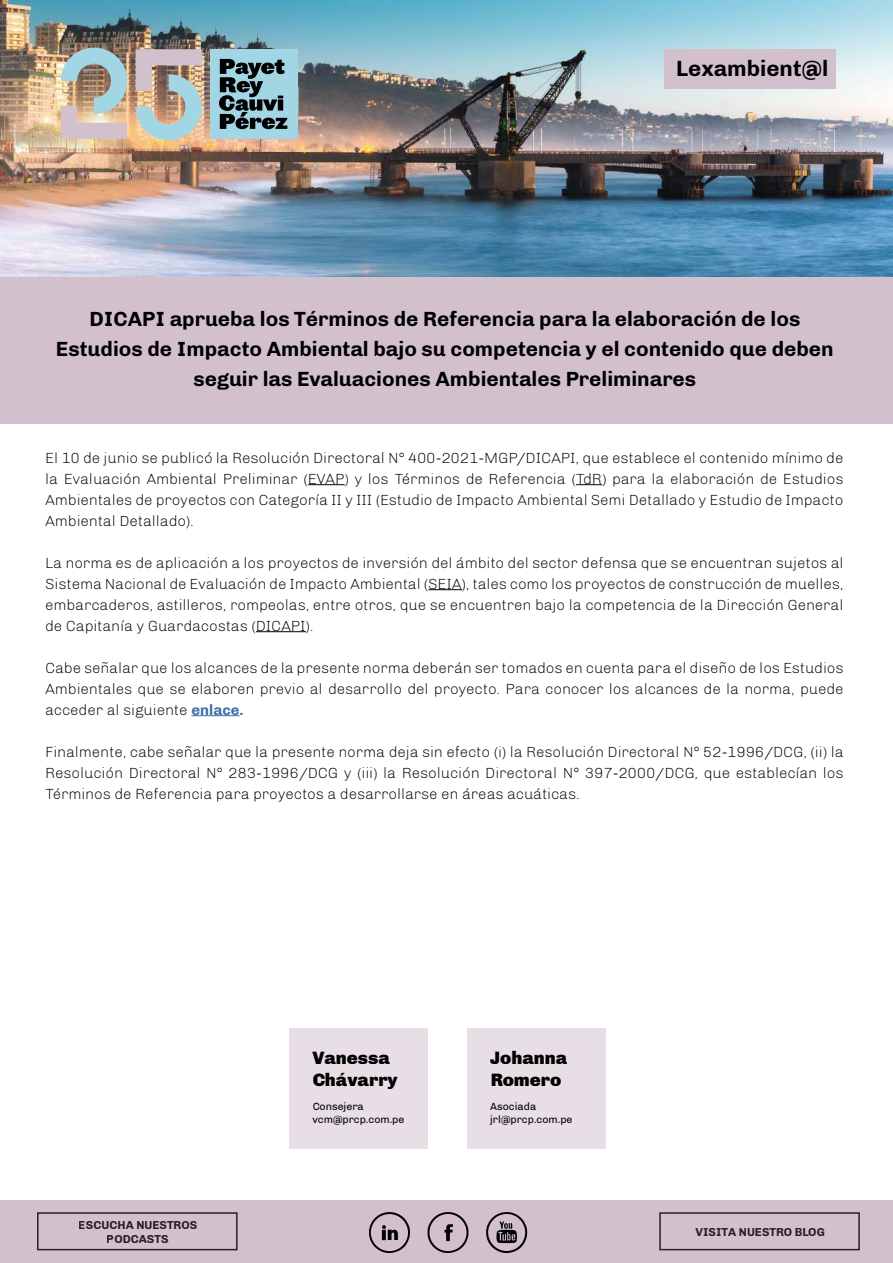
<style>
.page{position:relative;width:893px;height:1263px;background:#fff}
.page>*{position:absolute;margin:0;border:0;box-sizing:border-box;transform-origin:0 0}
.t1{font:700 22.5px "Chivo";color:#000}
.t2{font:700 21px/30px "Chivo";color:#000;text-align:center}
.t3{font:900 18.3px/22px "Chivo";color:#030202}
.t4{font:300 15px/21px "Chivo";color:#020101;text-align:justify}
.t5{font:700 11.85px/14.1px "Chivo";color:#2b1f1d;text-align:center}
.t6{font:10.65px/12.8px "Chivo";color:#030202}
.s1{font-weight:700;color:#396ea9}
</style>
<div class="page">
<img style="left:0;top:0;width:893px;height:277px">
<div style="left:0;top:1200px;width:893px;height:63px;background:#d3c0cd"></div>
<svg style="left:369px;top:1212px;width:41px;height:41px"></svg>
<svg style="left:427px;top:1212px;width:41px;height:41px"></svg>
<svg style="left:486px;top:1212px;width:41px;height:41px"></svg>
<div style="left:659px;top:1212px;width:201px;height:38px;border:2px solid #2b1f1d"></div>
<div style="left:37px;top:1212px;width:201px;height:38px;border:2px solid #2b1f1d"></div>
<div style="left:467px;top:1028px;width:139px;height:121px;background:#e8dee5"></div>
<div style="left:289px;top:1028px;width:139px;height:121px;background:#e8dee5"></div>
<hr style="left:308px;top:484px;width:37px;height:1px;background:#020101">
<svg style="left:576px;top:484px;width:26px;height:1px"></svg>
<hr style="left:428px;top:589px;width:34px;height:1px;background:#020101">
<hr style="left:256px;top:631px;width:50px;height:1px;background:#020101">
<hr style="left:191px;top:715px;width:49px;height:1px;background:#396ea9">
<div style="left:0;top:277px;width:893px;height:146px;background:#d3c0cd"></div>
<div style="left:210px;top:49px;width:87px;height:90px;background:#a3d6e5"></div>
<svg style="left:219px;top:59px;width:68px;height:70px"></svg>
<img style="left:136px;top:49px;width:66px;height:91px">
<img style="left:61px;top:48px;width:66px;height:91px">
<div style="left:665px;top:49px;width:171px;height:40px;background:#d3c0cd"></div>
<h1 class="t1" style="left:676px;top:55px;width:154px">Lexambient@l</h1>
<h2 class="t2" style="left:56px;top:304px;width:779px">DICAPI aprueba los Términos de Referencia para la elaboración de los<br>Estudios de Impacto Ambiental bajo su competencia y el contenido que deben seguir las Evaluaciones Ambientales Preliminares</h2>
<p class="t4" style="left:46px;top:447px;width:800px">El 10 de junio se publicó la Resolución Directoral N° 400-2021-MGP/DICAPI, que establece el contenido mínimo de la Evaluación Ambiental Preliminar (EVAP) y los Términos de Referencia (TdR) para la elaboración de Estudios Ambientales de proyectos con Categoría II y III (Estudio de Impacto Ambiental Semi Detallado y Estudio de Impacto Ambiental Detallado).</p>
<p class="t4" style="left:46px;top:552px;width:800px">La norma es de aplicación a los proyectos de inversión del ámbito del sector defensa que se encuentran sujetos al Sistema Nacional de Evaluación de Impacto Ambiental (SEIA), tales como los proyectos de construcción de muelles, embarcaderos, astilleros, rompeolas, entre otros, que se encuentren bajo la competencia de la Dirección General de Capitanía y Guardacostas (DICAPI).</p>
<p class="t4" style="left:46px;top:657px;width:800px">Cabe señalar que los alcances de la presente norma deberán ser tomados en cuenta para el diseño de los Estudios Ambientales que se elaboren previo al desarrollo del proyecto. Para conocer los alcances de la norma, puede acceder al siguiente <span class="s1">enlace.</span></p>
<p class="t4" style="left:46px;top:741px;width:800px">Finalmente, cabe señalar que la presente norma deja sin efecto (i) la Resolución Directoral N° 52-1996/DCG, (ii) la Resolución Directoral N° 283-1996/DCG y (iii) la Resolución Directoral N° 397-2000/DCG, que establecían los Términos de Referencia para proyectos a desarrollarse en áreas acuáticas.</p>
<p class="t5" style="left:79px;top:1217px;width:120px">ESCUCHA NUESTROS<br>PODCASTS</p>
<p class="t3" style="left:312px;top:1046px;width:87px">Vanessa<br>Chávarry</p>
<p class="t6" style="left:312px;top:1100px;width:94px">Consejera vcm@prcp.com.pe</p>
<p class="t3" style="left:490px;top:1046px;width:79px">Johanna<br>Romero</p>
<p class="t6" style="left:490px;top:1100px;width:84px">Asociada jrl@prcp.com.pe</p>
<p class="t5" style="left:696px;top:1225px;width:131px">VISITA NUESTRO BLOG</p>
</div>
